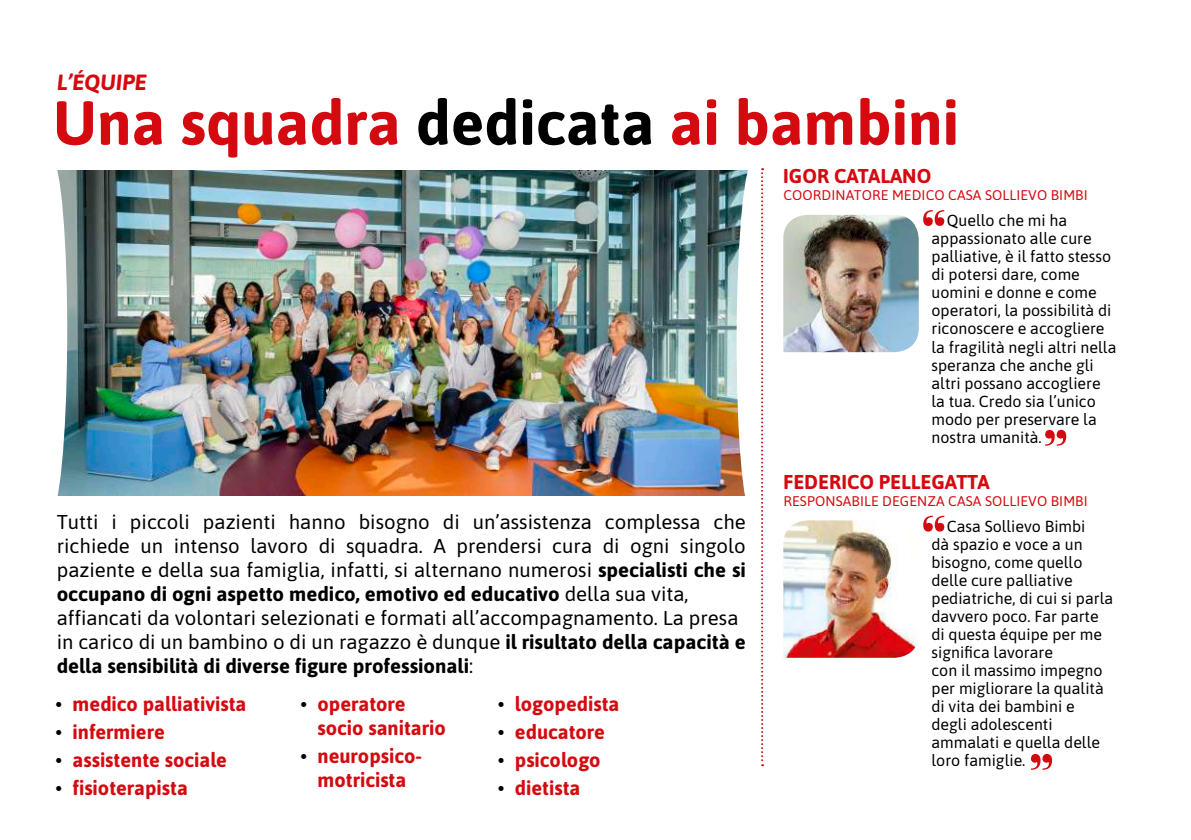
<style>
.page{position:relative;width:1191px;height:840px;background:#fff}
.page>*{position:absolute;margin:0;border:0;box-sizing:border-box;transform-origin:0 0}
.t1{font:80px "Modern";color:#d40a10}
.t2{font:700 62px "Asap";color:#d40a10}
.t3{font:italic 700 22px "Asap";color:#d40a10}
.t4{font:20px/24px "Asap";color:#000}
.t5{font:700 20px/24px "Asap";color:#d40a10}
.t6{font:16px/18px "Asap";color:#000}
.t7{font:14px "Asap";letter-spacing:.01em;color:#d40a10}
.s1{color:#000}
.s2{font-weight:700}
.s3{font-weight:400;color:#000}
</style>
<div class="page">
<img style="left:68px;top:170px;width:668px;height:325px">
<svg style="left:57px;top:170px;width:11px;height:326px"></svg>
<svg style="left:736px;top:168px;width:28px;height:597px"></svg>
<img style="left:783px;top:215px;width:135px;height:137px">
<img style="left:783px;top:520px;width:134px;height:137px">
<h3 class="t3" style="left:57px;top:73px;width:91px">L’ÉQUIPE</h3>
<h2 class="t2" style="left:53px;top:98px;width:907px">Una squadra <span class="s1">dedicata</span> ai bambini</h2>
<p class="t5" style="left:783px;top:166px;width:149px">IGOR CATALANO</p>
<p class="t7" style="left:783px;top:189px;width:306px">COORDINATORE MEDICO CASA SOLLIEVO BIMBI</p>
<h1 class="t1" style="left:921px;top:199px;width:25px">“</h1>
<p class="t6" style="left:931px;top:213px;width:186px;text-indent:15px">Quello che mi ha appassionato alle cure palliative, è il fatto stesso di potersi dare, come uomini e donne e come operatori, la possibilità di riconoscere e accogliere la fragilità negli altri nella speranza che anche gli altri possano accogliere la tua. Credo sia l’unico modo per preservare la nostra umanità.</p>
<h1 class="t1" style="left:1043px;top:418px;width:25px">”</h1>
<p class="t4" style="left:57px;top:510px;width:690px">Tutti i piccoli pazienti hanno bisogno di un’assistenza complessa che richiede un intenso lavoro di squadra. A prendersi cura di ogni singolo paziente e della sua famiglia, infatti, si alternano numerosi <span class="s2">specialisti che si occupano di ogni aspetto medico, emotivo ed educativo</span> della sua vita, affiancati da volontari selezionati e formati all’accompagnamento. La presa in carico di un bambino o di un ragazzo è dunque <span class="s2">il risultato della capacità e della sensibilità di diverse figure professionali</span>:</p>
<p class="t5" style="left:56px;top:692px;width:192px"><span class="s3">•</span> medico palliativista</p>
<p class="t5" style="left:56px;top:720px;width:111px"><span class="s3">•</span> infermiere</p>
<p class="t5" style="left:56px;top:748px;width:173px"><span class="s3">•</span> assistente sociale</p>
<p class="t5" style="left:56px;top:775px;width:134px"><span class="s3">•</span> fisioterapista</p>
<p class="t5" style="left:498px;top:691px;width:123px"><span class="s3">•</span> logopedista</p>
<p class="t5" style="left:498px;top:719px;width:109px"><span class="s3">•</span> educatore</p>
<p class="t5" style="left:498px;top:748px;width:104px"><span class="s3">•</span> psicologo</p>
<p class="t5" style="left:498px;top:776px;width:84px"><span class="s3">•</span> dietista</p>
<p class="t5" style="left:317px;top:691px;width:130px;text-indent:-17px"><span class="s3">•</span> operatore socio sanitario</p>
<p class="t5" style="left:300px;top:743px;width:123px;text-align:center"><span class="s3">•</span> neuropsico&shy;motricista</p>
<p class="t5" style="left:783px;top:471px;width:208px">FEDERICO PELLEGATTA</p>
<p class="t7" style="left:783px;top:494px;width:306px">RESPONSABILE DEGENZA CASA SOLLIEVO BIMBI</p>
<h1 class="t1" style="left:921px;top:504px;width:25px">“</h1>
<p class="t6" style="left:931px;top:518px;width:183px;text-indent:15px">Casa Sollievo Bimbi<br>dà spazio e voce a un bisogno, come quello delle cure palliative pediatriche, di cui si parla davvero poco. Far parte di questa équipe per me significa lavorare<br>con il massimo impegno per migliorare la qualità di vita dei bambini e degli adolescenti ammalati e quella delle loro famiglie.</p>
<h1 class="t1" style="left:1029px;top:742px;width:25px">”</h1>
</div>
